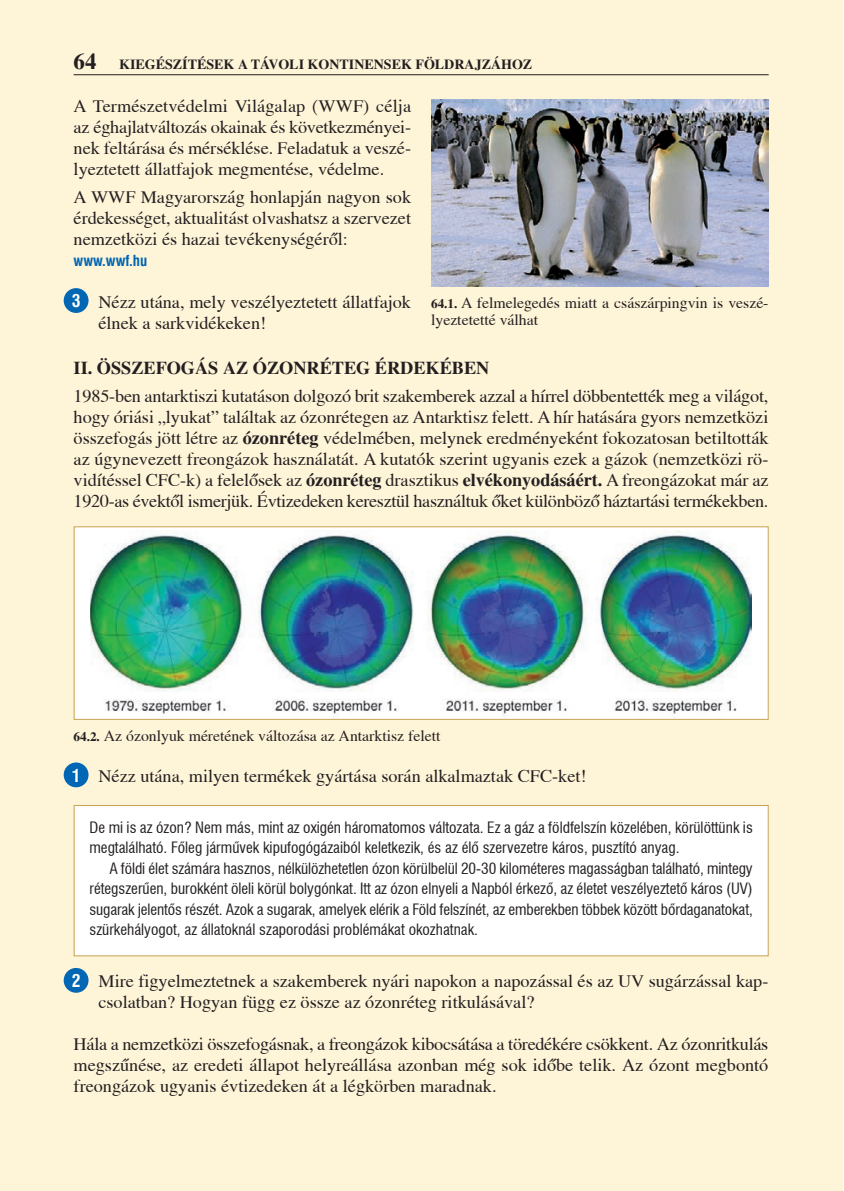
<style>
.page{position:relative;width:844px;height:1191px;background:#fff}
.page>*{position:absolute;margin:0;border:0;box-sizing:border-box;transform-origin:0 0}
.t1{font:18.2px/21px "Toronto";color:#231f20;text-align:justify}
.t2{font:700 18.2px "Toronto";color:#231f20}
.t3{font:17.5px "Swiss 721 Condensed HU,Bold";color:#fff}
.t4{font:15.75px/17.5px "Toronto";color:#231f20}
.t5{font:15.4px/20.5px "Swiss 721 Condensed HU";color:#231f20}
.t6{font:14.88px "Swiss 721 Condensed HU,Bold";color:#0166b3}
.t7{font:700 14px "Toronto";color:#231f20}
.s1{font-size:22.75px}
.s2{font-weight:700;font-size:13.12px}
.s3{font-weight:700}
</style>
<div class="page">
<div style="left:0;top:0;width:842px;height:1191px;background:#fef4d8"></div>
<hr style="left:74px;top:74px;width:694px;height:1px;background:#231f20">
<div style="left:74px;top:527px;width:694px;height:192px;background:#fff"></div>
<img style="left:91px;top:530px;width:660px;height:188px">
<div style="left:74px;top:526px;width:694px;height:194px;border:1px solid #c7a250"></div>
<div style="left:74px;top:805px;width:694px;height:150px;background:#fff"></div>
<div style="left:74px;top:805px;width:694px;height:151px;border:1px solid #c7a250"></div>
<img style="left:431px;top:100px;width:337px;height:187px">
<div style="left:64px;top:288px;width:24px;height:25px;background:#0166b3;border-radius:50%"></div>
<div style="left:64px;top:762px;width:24px;height:25px;background:#0166b3;border-radius:50%"></div>
<div style="left:64px;top:968px;width:24px;height:24px;background:#0166b3;border-radius:50%"></div>
<p class="t7" style="left:74px;top:59px;width:460px"><span class="s1">64</span> KIEGÉSZÍTÉSEK A TÁVOLI KONTINENSEK FÖLDRAJZÁHOZ</p>
<p class="t1" style="left:74px;top:97px;width:339px">A Természetvédelmi Világalap (WWF) célja az éghajlatváltozás okainak és következményei&shy;nek feltárása és mérséklése. Feladatuk a veszé&shy;lyeztetett állatfajok megmentése, védelme.</p>
<p class="t1" style="left:74px;top:188px;width:339px">A WWF Magyarország honlapján nagyon sok érdekességet, aktualitást olvashatsz a szervezet nemzetközi és hazai tevékenységérõl:</p>
<p class="t6" style="left:74px;top:254px;width:75px">www.wwf.hu</p>
<p class="t3" style="left:72px;top:294px;width:10px">3</p>
<p class="t1" style="left:98px;top:293px;width:314px">Nézz utána, mely veszélyeztetett állatfajok élnek a sarkvidékeken!</p>
<p class="t4" style="left:431px;top:295px;width:339px"><span class="s2">64.1.</span> A felmelegedés miatt a császárpingvin is veszé&shy;lyeztetetté válhat</p>
<p class="t2" style="left:74px;top:362px;width:417px">II. ÖSSZEFOGÁS AZ ÓZONRÉTEG ÉRDEKÉBEN</p>
<p class="t1" style="left:74px;top:387px;width:696px">1985-ben antarktiszi kutatáson dolgozó brit szakemberek azzal a hírrel döbbentették meg a világot, hogy óriási „lyukat” találtak az ózonrétegen az Antarktisz felett. A hír hatására gyors nemzetközi összefogás jött létre az <span class="s3">ózonréteg</span> védelmében, melynek eredményeként fokozatosan betiltották az úgynevezett freongázok használatát. A kutatók szerint ugyanis ezek a gázok (nemzetközi rö&shy;vidítéssel CFC-k) a felelõsek az <span class="s3">ózonréteg</span> drasztikus <span class="s3">elvékonyodásáért.</span> A freongázokat már az 1920-as évektõl ismerjük. Évtizedeken keresztül használtuk õket különbözõ háztartási termékekben.</p>
<p class="t4" style="left:74px;top:728px;width:368px"><span class="s2">64.2.</span> Az ózonlyuk méretének változása az Antarktisz felett</p>
<p class="t1" style="left:98px;top:767px;width:489px">Nézz utána, milyen termékek gyártása során alkalmaztak CFC-ket!</p>
<p class="t3" style="left:72px;top:768px;width:10px">1</p>
<p class="t5" style="left:89px;top:818px;width:664px">De mi is az ózon? Nem más, mint az oxigén háromatomos változata. Ez a gáz a földfelszín közelében, körülöttünk is megtalálható. Fõleg jármûvek kipufogógázaiból keletkezik, és az élõ szervezetre káros, pusztító anyag.</p>
<p class="t5" style="left:89px;top:859px;width:664px;text-align:justify;text-indent:20px">A földi élet számára hasznos, nélkülözhetetlen ózon körülbelül 20-30 kilométeres magasságban található, mintegy rétegszerûen, burokként öleli körül bolygónkat. Itt az ózon elnyeli a Napból érkezõ, az életet veszélyeztetõ káros (UV) sugarak jelentõs részét. Azok a sugarak, amelyek elérik a Föld felszínét, az emberekben többek között bõrdaganatokat, szürkehályogot, az állatoknál szaporodási problémákat okozhatnak.</p>
<p class="t3" style="left:72px;top:973px;width:10px">2</p>
<p class="t1" style="left:98px;top:972px;width:671px">Mire figyelmeztetnek a szakemberek nyári napokon a napozással és az UV sugárzással kap&shy;csolatban? Hogyan függ ez össze az ózonréteg ritkulásával?</p>
<p class="t1" style="left:74px;top:1035px;width:696px">Hála a nemzetközi összefogásnak, a freongázok kibocsátása a töredékére csökkent. Az ózonritkulás megszûnése, az eredeti állapot helyreállása azonban még sok idõbe telik. Az ózont megbontó freongázok ugyanis évtizedeken át a légkörben maradnak.</p>
</div>
